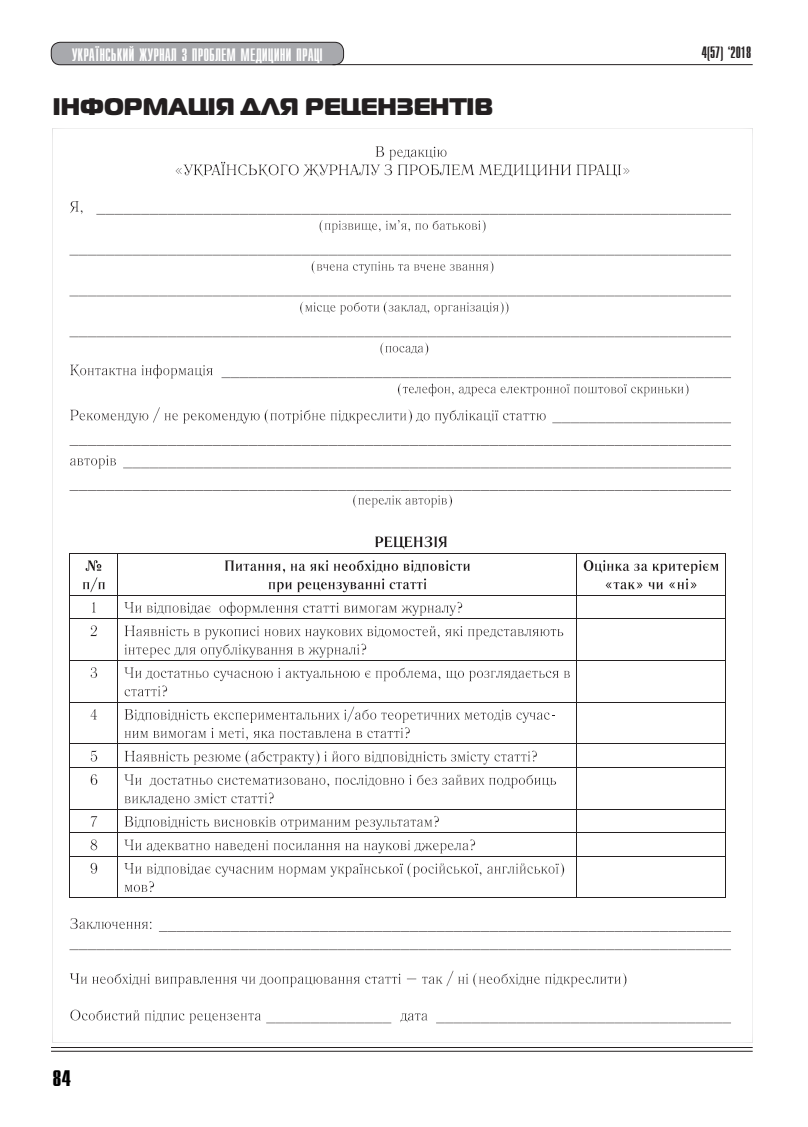
<style>
.page{position:relative;width:808px;height:1127px;background:#fff}
.page>*{position:absolute;margin:0;border:0;box-sizing:border-box;transform-origin:0 0}
.t1{font:24px "Magistral Black C";color:#231f20}
.t2{font:22.5px "Compact C Bold Cyrillic";color:#000}
.t3{font:18px "Compact C";color:#fff}
.t4{font:16.5px "Compact C";color:#231f20}
</style>
<div class="page">
<div style="left:51px;top:42px;width:293px;height:23px;background:#a8a9ad;border-radius:9px"></div>
<div style="left:51px;top:42px;width:293px;height:23px;border:1px solid #231f20;border-radius:9px"></div>
<hr style="left:332px;top:64px;width:421px;height:1px;background:#231f20">
<svg style="left:51px;top:1050px;width:702px;height:1px"></svg>
<hr style="left:51px;top:1047px;width:702px;height:1px;background:#231f20">
<hr style="left:51px;top:1051px;width:702px;height:1px;background:#231f20">
<div style="left:52px;top:127px;width:702px;height:916px;background:#231f20;opacity:.75"></div>
<p class="t3" style="left:72px;top:46px;width:253px">УКРАЇНСЬКИЙ ЖУРНАЛ З ПРОБЛЕМ МЕДИЦИНИ ПРАЦІ</p>
<p class="t1" style="left:53px;top:90px;width:441px">ІНФОРМАЦІЯ ДЛЯ РЕЦЕНЗЕНТІВ</p>
<p class="t4" style="left:702px;top:44px;width:51px">4(57) ‘2018</p>
<p class="t2" style="left:53px;top:1067px;width:20px">84</p>
</div>
